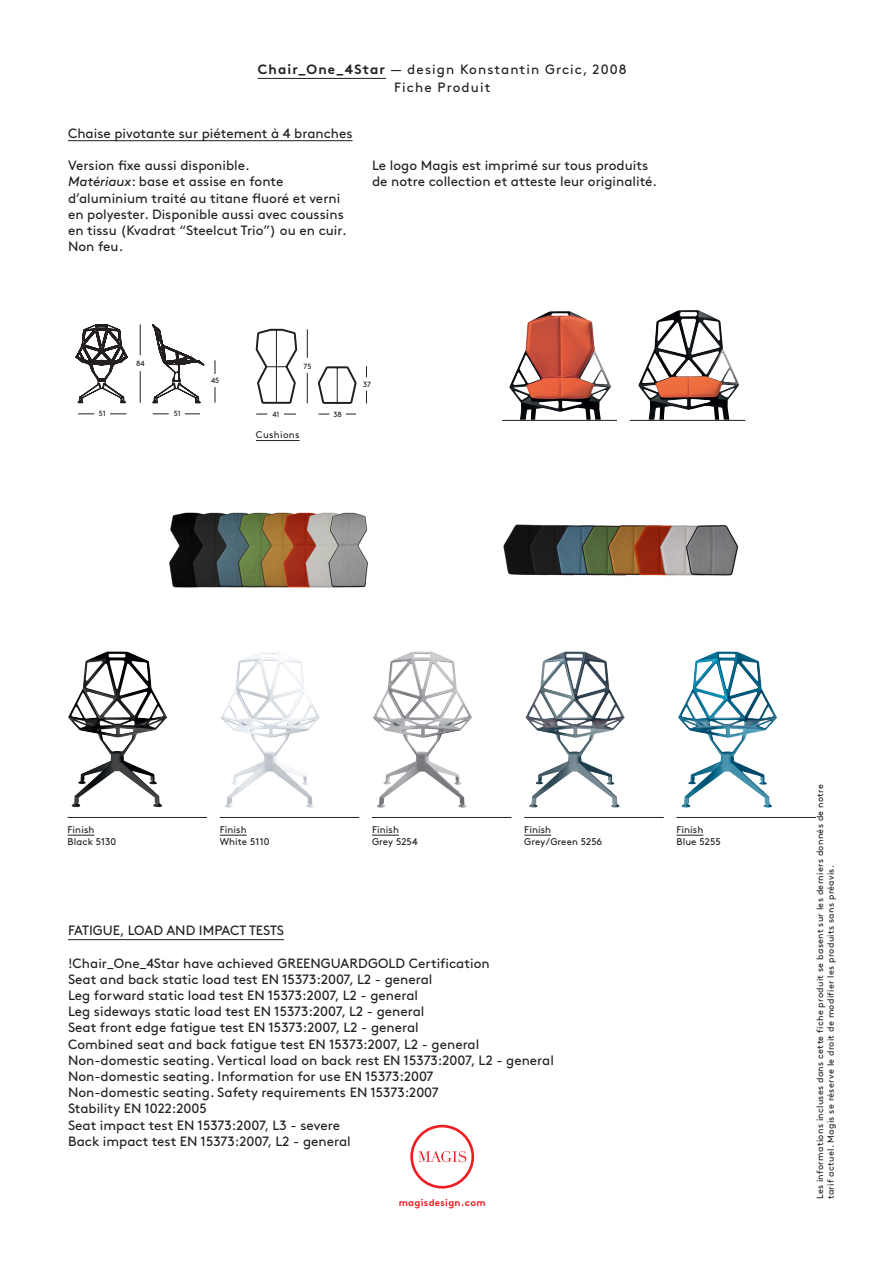
<style>
.page{position:relative;width:893px;height:1263px;background:#fff}
.page>*{position:absolute;margin:0;border:0;box-sizing:border-box;transform-origin:0 0}
.testo_base{font:13.5px/16.2px "Brown Regular Alt";color:#231f20}
.testo_base-2{font:13.5px "Brown Regular Alt";letter-spacing:.08em;color:#231f20}
.t1{font:9.75px "Brown Std";letter-spacing:.01em;color:#231f20}
.t2{font:9.75px "Brown Bold Alt";letter-spacing:.03em;color:#ee1d23}
.t3{font:9.75px "Brown Regular Alt";letter-spacing:.03em;color:#231f20}
.t4{font:9px/10.5px "Brown Regular Alt";letter-spacing:.03em;color:#231f20}
.t5{font:7.5px "Brown";color:#231f20}
.s1{font-family:"Brown Bold Alt"}
.s2{font-family:"Brown Regular Italic Alt"}
</style>
<div class="page">
<svg style="left:410px;top:1125px;width:64px;height:63px"></svg>
<hr style="left:258px;top:78px;width:128px;height:1px;background:#231f20">
<hr style="left:68px;top:140px;width:285px;height:1px;background:#231f20">
<hr style="left:68px;top:939px;width:216px;height:1px;background:#231f20">
<svg style="left:76px;top:324px;width:128px;height:90px"></svg>
<hr style="left:140px;top:371px;width:1px;height:32px;background:#231f20">
<hr style="left:140px;top:324px;width:1px;height:31px;background:#231f20">
<svg style="left:215px;top:387px;width:1px;height:16px"></svg>
<svg style="left:215px;top:360px;width:1px;height:14px"></svg>
<svg style="left:256px;top:329px;width:52px;height:85px"></svg>
<svg style="left:318px;top:366px;width:49px;height:48px"></svg>
<hr style="left:256px;top:440px;width:44px;height:1px;background:#231f20">
<img style="left:638px;top:310px;width:101px;height:110px">
<img style="left:509px;top:311px;width:102px;height:109px">
<hr style="left:630px;top:420px;width:115px;height:1px;background:#231f20">
<hr style="left:502px;top:420px;width:115px;height:1px;background:#231f20">
<img style="left:221px;top:651px;width:94px;height:156px">
<img style="left:373px;top:651px;width:94px;height:156px">
<img style="left:526px;top:651px;width:94px;height:156px">
<img style="left:678px;top:651px;width:94px;height:156px">
<img style="left:68px;top:651px;width:94px;height:156px">
<hr style="left:220px;top:817px;width:139px;height:1px;background:#231f20">
<hr style="left:68px;top:817px;width:139px;height:1px;background:#231f20">
<svg style="left:68px;top:835px;width:27px;height:1px"></svg>
<svg style="left:220px;top:835px;width:27px;height:1px"></svg>
<svg style="left:372px;top:835px;width:27px;height:1px"></svg>
<svg style="left:524px;top:835px;width:27px;height:1px"></svg>
<svg style="left:676px;top:835px;width:27px;height:1px"></svg>
<hr style="left:372px;top:817px;width:139px;height:1px;background:#231f20">
<hr style="left:676px;top:817px;width:140px;height:1px;background:#231f20">
<hr style="left:524px;top:817px;width:140px;height:1px;background:#231f20">
<img style="left:503px;top:524px;width:235px;height:52px">
<img style="left:169px;top:512px;width:199px;height:76px">
<p class="testo_base-2" style="left:258px;top:59px;width:370px"><span class="s1">Chair_One_4Star</span> — design Konstantin Grcic, 2008</p>
<p class="testo_base-2" style="left:394px;top:77px;width:98px">Fiche Produit</p>
<p class="testo_base" style="left:68px;top:124px;width:286px">Chaise pivotante sur piétement à 4 branches</p>
<p class="testo_base" style="left:68px;top:156px;width:183px">Version fixe aussi disponible.</p>
<p class="testo_base" style="left:68px;top:172px;width:280px"><span class="s2">Matériaux</span>: base et assise en fonte d’aluminium traité au titane fluoré et verni en polyester. Disponible aussi avec coussins en tissu (Kvadrat “Steelcut Trio”) ou en cuir.<br>Non feu.</p>
<p class="testo_base" style="left:372px;top:156px;width:287px">Le logo Magis est imprimé sur tous produits de notre collection et atteste leur originalité.</p>
<p class="t5" style="left:136px;top:357px;width:10px">84</p>
<p class="t5" style="left:132px;top:359px;width:10px">82</p>
<p class="t5" style="left:304px;top:360px;width:10px">75</p>
<p class="t5" style="left:211px;top:375px;width:10px">45</p>
<p class="t5" style="left:209px;top:376px;width:10px">45</p>
<p class="t5" style="left:363px;top:378px;width:9px">37</p>
<p class="t5" style="left:99px;top:407px;width:9px">51</p>
<p class="t5" style="left:174px;top:407px;width:9px">51</p>
<p class="t5" style="left:96px;top:408px;width:10px">55</p>
<p class="t5" style="left:169px;top:408px;width:10px">59</p>
<p class="t5" style="left:272px;top:408px;width:9px">41</p>
<p class="t5" style="left:333px;top:408px;width:10px">38</p>
<p class="t3" style="left:256px;top:427px;width:45px">Cushions</p>
<p class="t1" style="left:68px;top:824px;width:28px">Finish</p>
<p class="t1" style="left:68px;top:836px;width:50px">Black 5130</p>
<p class="t1" style="left:220px;top:824px;width:28px">Finish</p>
<p class="t1" style="left:220px;top:836px;width:51px">White 5110</p>
<p class="t1" style="left:372px;top:824px;width:28px">Finish</p>
<p class="t1" style="left:372px;top:836px;width:47px">Grey 5254</p>
<p class="t1" style="left:524px;top:824px;width:28px">Finish</p>
<p class="t1" style="left:524px;top:836px;width:80px">Grey/Green 5256</p>
<p class="testo_base" style="left:68px;top:921px;width:218px">FATIGUE, LOAD AND IMPACT TESTS</p>
<p class="testo_base" style="left:68px;top:954px;width:423px">!Chair_One_4Star have achieved GREENGUARDGOLD Certification</p>
<p class="testo_base" style="left:68px;top:970px;width:366px">Seat and back static load test EN 15373:2007, L2 - general</p>
<p class="testo_base" style="left:68px;top:986px;width:352px">Leg forward static load test EN 15373:2007, L2 - general</p>
<p class="testo_base" style="left:68px;top:1002px;width:358px">Leg sideways static load test EN 15373:2007, L2 - general</p>
<p class="testo_base" style="left:68px;top:1018px;width:352px">Seat front edge fatigue test EN 15373:2007, L2 - general</p>
<p class="testo_base" style="left:68px;top:1035px;width:413px">Combined seat and back fatigue test EN 15373:2007, L2 - general</p>
<p class="testo_base" style="left:68px;top:1051px;width:487px">Non-domestic seating. Vertical load on back rest EN 15373:2007, L2 - general</p>
<p class="testo_base" style="left:68px;top:1067px;width:367px">Non-domestic seating. Information for use EN 15373:2007</p>
<p class="testo_base" style="left:68px;top:1083px;width:372px">Non-domestic seating. Safety requirements EN 15373:2007</p>
<p class="testo_base" style="left:68px;top:1099px;width:140px">Stability EN 1022:2005</p>
<p class="testo_base" style="left:68px;top:1116px;width:273px">Seat impact test EN 15373:2007, L3 - severe</p>
<p class="testo_base" style="left:68px;top:1132px;width:284px">Back impact test EN 15373:2007, L2 - general</p>
<p class="t2" style="left:399px;top:1195px;width:88px">magisdesign.com</p>
<p class="t1" style="left:676px;top:824px;width:28px">Finish</p>
<p class="t1" style="left:676px;top:836px;width:46px">Blue 5255</p>
<p class="t4" style="left:814px;top:1199px;width:417px;rotate:-90deg">Les informations incluses dans cette fiche produit se basent sur les derniers donnés de notre tarif actuel. Magis se réserve le droit de modifier les produits sans préavis.</p>
</div>
